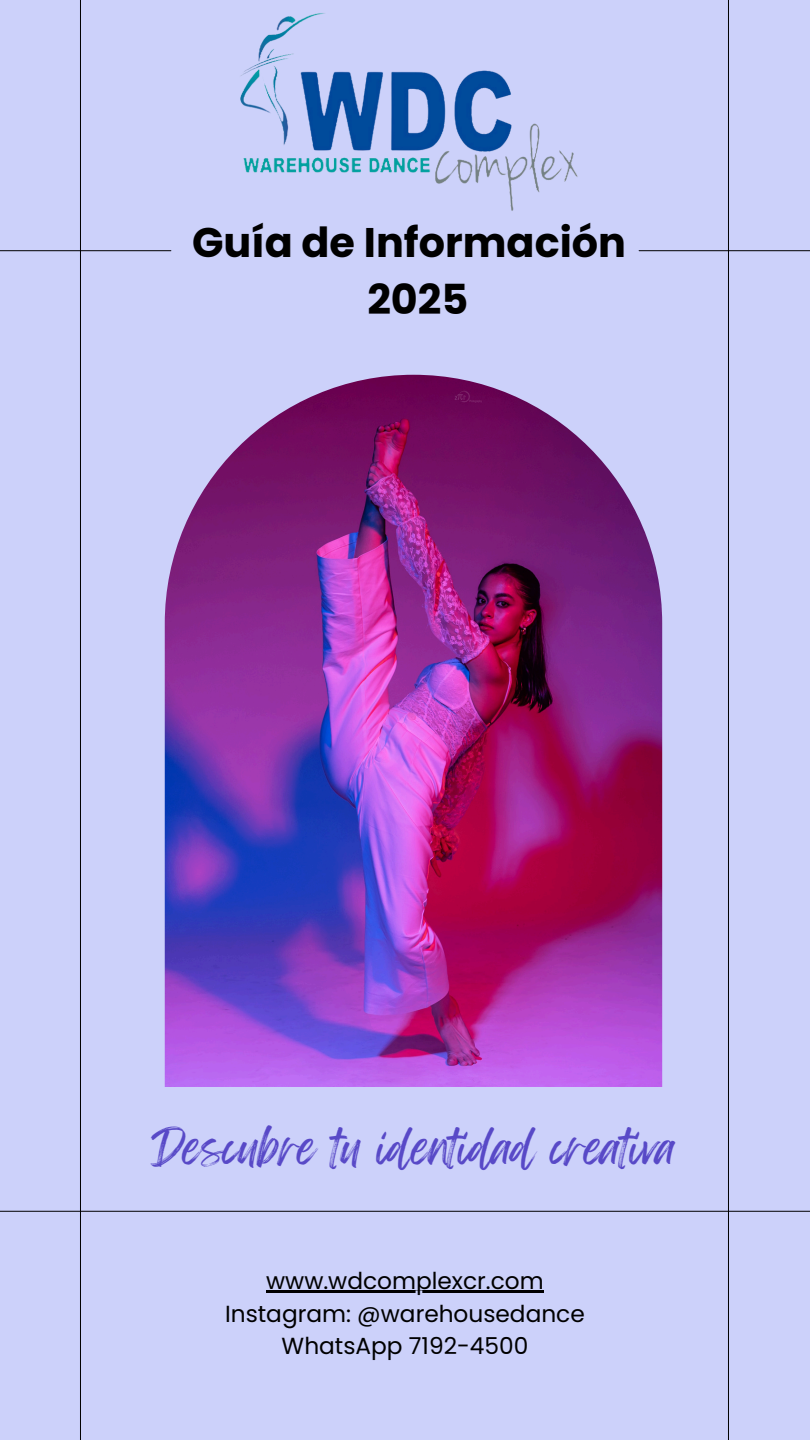
<style>
.page{position:relative;width:810px;height:1440px;background:#ccd1fa}
.page>*{position:absolute;margin:0;border:0;box-sizing:border-box;transform-origin:0 0}
.t1{font:700 41.4px/57.8px "Poppins";color:#000;text-align:center}
.t2{font:40.7px "Feeling Passionate";color:#5849c7}
.t3{font:23.3px "Poppins";color:#000}
</style>
<div class="page">
<img style="left:165px;top:375px;width:497px;height:712px">
<hr style="left:0;top:250px;width:171px;height:1px;background:#000">
<hr style="left:639px;top:250px;width:171px;height:1px;background:#000">
<hr style="left:0;top:1211px;width:810px;height:1px;background:#000">
<hr style="left:80px;top:0;width:1px;height:1440px;background:#000">
<hr style="left:728px;top:0;width:1px;height:1440px;background:#000">
<img style="left:240px;top:13px;width:338px;height:198px">
<hr style="left:266px;top:1291px;width:278px;height:2px;background:#000">
<p class="t1" style="left:192px;top:213px;width:436px">Guía de Información<br>2025</p>
<p class="t2" style="left:150px;top:1114px;width:528px">Descubre tu identidad creativa</p>
<p class="t3" style="left:266px;top:1265px;width:279px">www.wdcomplexcr.com</p>
<h1 class="t3" style="left:225px;top:1297px;width:361px">Instagram: @warehousedance</h1>
<p class="t3" style="left:282px;top:1329px;width:248px">WhatsApp 7192-4500</p>
</div>
